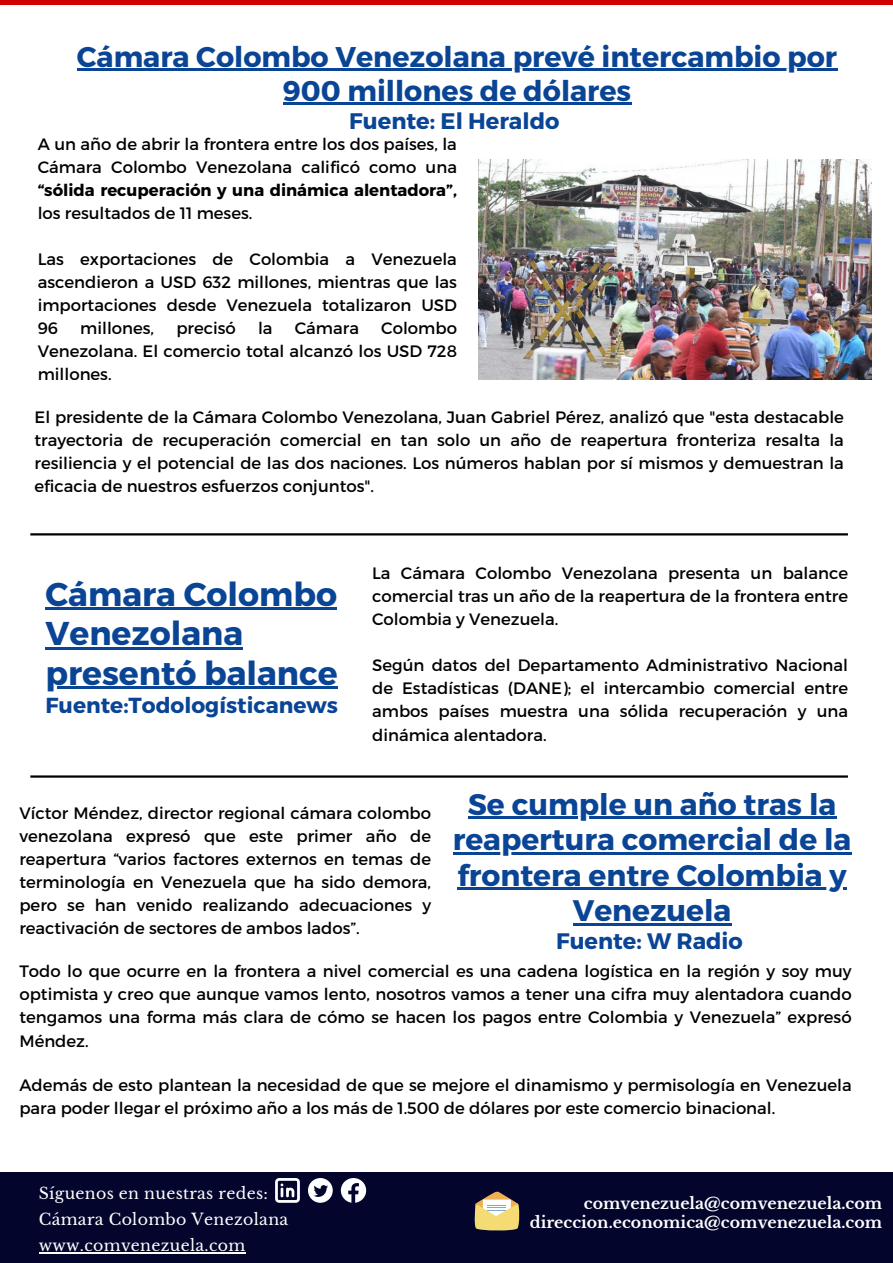
<style>
.page{position:relative;width:893px;height:1263px;background:#fff}
.page>*{position:absolute;margin:0;border:0;box-sizing:border-box;transform-origin:0 0}
.t1{font:700 33px/39.4px "Montserrat";color:#0a4495}
.t2{font:700 29.7px/35.4px "Montserrat";color:#0a4495;text-align:center}
.t3{font:700 28.5px/33.8px "Montserrat";color:#0a4495;text-align:center}
.t4{font:700 22.5px "Montserrat";color:#0a4495}
.t5{font:700 22.42px "Montserrat";color:#0a4495}
.t6{font:700 21.75px "Montserrat";color:#0a4495}
.t7{font:16.5px/23.1px "Montserrat";color:#000;text-align:justify}
.t8{font:700 15.75px "Libre Baskerville";color:#fff}
.t9{font:15.75px "Libre Baskerville";letter-spacing:.02em;color:#fff}
.s1{font-weight:700}
</style>
<div class="page">
<hr style="left:0;top:0;width:893px;height:4px;background:#d00000">
<hr style="left:30px;top:533px;width:818px;height:2px;background:#000">
<hr style="left:468px;top:816px;width:368px;height:3px;background:#0a4495">
<hr style="left:453px;top:852px;width:398px;height:3px;background:#0a4495">
<hr style="left:457px;top:887px;width:390px;height:3px;background:#0a4495">
<hr style="left:573px;top:923px;width:158px;height:2px;background:#0a4495">
<hr style="left:30px;top:775px;width:818px;height:3px;background:#000">
<hr style="left:45px;top:607px;width:292px;height:3px;background:#0a4495">
<hr style="left:45px;top:647px;width:198px;height:3px;background:#0a4495">
<hr style="left:45px;top:686px;width:292px;height:3px;background:#0a4495">
<hr style="left:77px;top:68px;width:760px;height:3px;background:#0a4495">
<hr style="left:283px;top:102px;width:348px;height:3px;background:#0a4495">
<img style="left:478px;top:159px;width:393px;height:221px">
<div style="left:0;top:1172px;width:893px;height:91px;background:#03052d"></div>
<hr style="left:39px;top:1252px;width:207px;height:1px;background:#fff">
<svg style="left:474px;top:1191px;width:46px;height:40px"></svg>
<svg style="left:275px;top:1178px;width:25px;height:25px"></svg>
<svg style="left:308px;top:1178px;width:25px;height:25px"></svg>
<svg style="left:341px;top:1178px;width:25px;height:25px"></svg>
<p class="t3" style="left:77px;top:38px;width:761px">Cámara Colombo Venezolana prevé intercambio por<br>900 millones de dólares</p>
<p class="t4" style="left:349px;top:106px;width:212px">Fuente: El Heraldo</p>
<p class="t7" style="left:38px;top:131px;width:421px">A un año de abrir la frontera entre los dos países, la Cámara Colombo Venezolana calificó como una <span class="s1">“sólida recuperación y una dinámica alentadora”, </span>los resultados de 11 meses.</p>
<p class="t7" style="left:38px;top:247px;width:421px">Las exportaciones de Colombia a Venezuela ascendieron a USD 632 millones, mientras que las importaciones desde Venezuela totalizaron USD 96</p>
<p class="t7" style="left:80px;top:316px;width:75px">millones,</p>
<p class="t7" style="left:176px;top:316px;width:61px">precisó</p>
<p class="t7" style="left:258px;top:316px;width:16px">la</p>
<p class="t7" style="left:295px;top:316px;width:66px">Cámara</p>
<p class="t7" style="left:38px;top:316px;width:421px;text-indent:343px">Colombo Venezolana. El comercio total alcanzó los USD 728 millones.</p>
<p class="t7" style="left:35px;top:405px;width:811px">El presidente de la Cámara Colombo Venezolana, Juan Gabriel Pérez, analizó que "esta destacable trayectoria de recuperación comercial en tan solo un año de reapertura fronteriza resalta la resiliencia y el potencial de las dos naciones. Los números hablan por sí mismos y demuestran la eficacia de nuestros esfuerzos conjuntos".</p>
<p class="t1" style="left:45px;top:573px;width:293px">Cámara Colombo<br>Venezolana presentó balance</p>
<p class="t6" style="left:45px;top:691px;width:294px">Fuente:Todologísticanews</p>
<p class="t7" style="left:372px;top:561px;width:477px">La Cámara Colombo Venezolana presenta un balance comercial tras un año de la reapertura de la frontera entre Colombia y Venezuela.</p>
<p class="t7" style="left:372px;top:653px;width:477px">Según datos del Departamento Administrativo Nacional de Estadísticas (DANE); el intercambio comercial entre ambos países muestra una sólida recuperación y una dinámica alentadora.</p>
<p class="t2" style="left:453px;top:785px;width:400px">Se cumple un año tras la reapertura comercial de la frontera entre Colombia y<br>Venezuela</p>
<p class="t5" style="left:556px;top:926px;width:188px">Fuente: W Radio</p>
<p class="t7" style="left:19px;top:801px;width:413px">Víctor Méndez, director regional cámara colombo venezolana expresó que este primer año de reapertura “varios factores externos en temas de terminología en Venezuela que ha sido demora, pero se han venido realizando adecuaciones y reactivación de sectores de ambos lados”.</p>
<p class="t7" style="left:19px;top:959px;width:834px">Todo lo que ocurre en la frontera a nivel comercial es una cadena logística en la región y soy muy optimista y creo que aunque vamos lento, nosotros vamos a tener una cifra muy alentadora cuando tengamos una forma más clara de cómo se hacen los pagos entre Colombia y Venezuela” expresó Méndez.</p>
<p class="t7" style="left:19px;top:1073px;width:834px">Además de esto plantean la necesidad de que se mejore el dinamismo y permisología en Venezuela para poder llegar el próximo año a los más de 1.500 de dólares por este comercio binacional.</p>
<p class="t9" style="left:39px;top:1184px;width:231px">Síguenos en nuestras redes:</p>
<p class="t9" style="left:39px;top:1210px;width:251px">Cámara Colombo Venezolana</p>
<p class="t9" style="left:39px;top:1235px;width:208px">www.comvenezuela.com</p>
<p class="t8" style="left:584px;top:1194px;width:300px">comvenezuela@comvenezuela.com</p>
<p class="t8" style="left:530px;top:1213px;width:354px">direccion.economica@comvenezuela.com</p>
<p class="t8" style="left:567px;top:1196px;width:283px">analistaecon@comvenezuela.com</p>
</div>
